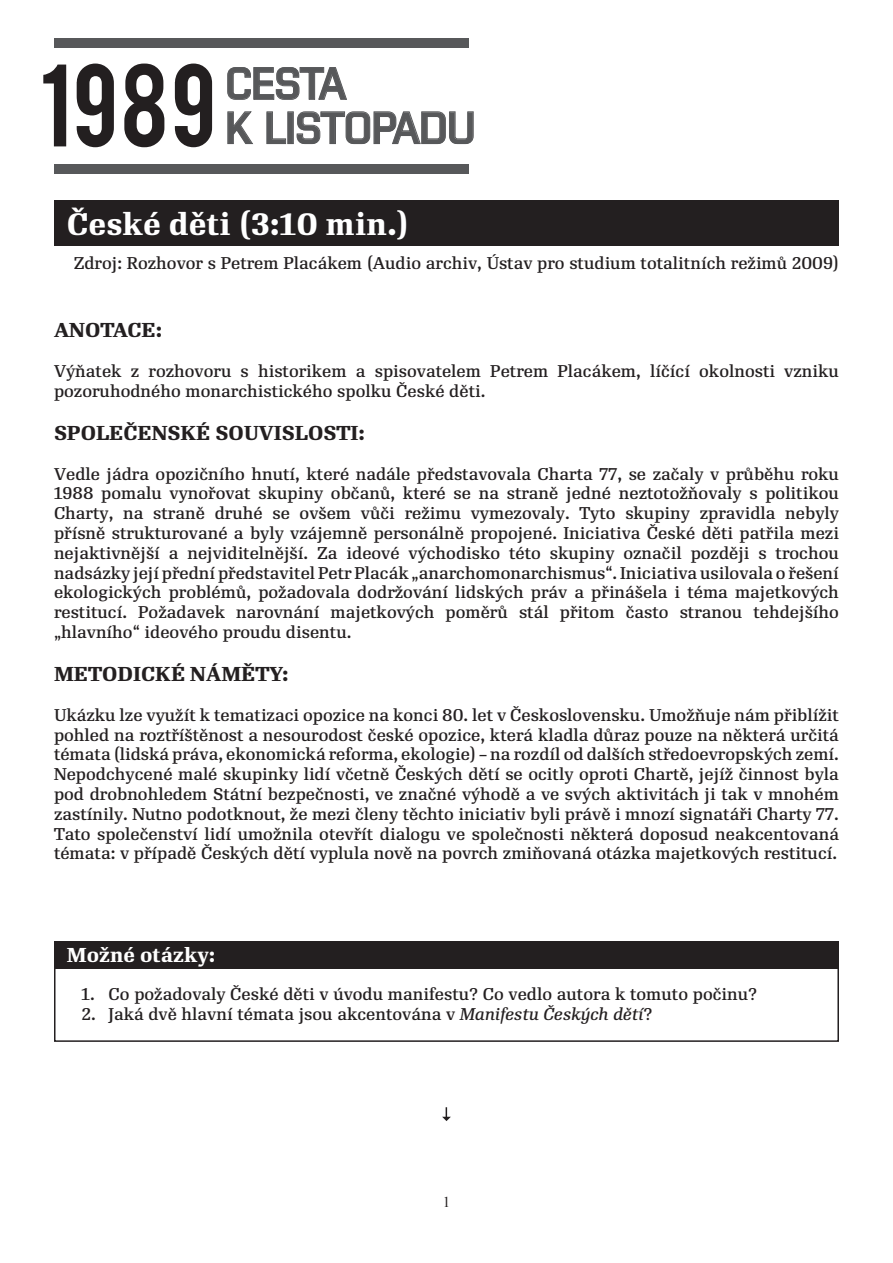
<style>
.page{position:relative;width:893px;height:1263px;background:#fff}
.page>*{position:absolute;margin:0;border:0;box-sizing:border-box;transform-origin:0 0}
.t1{font:91.8px "Bebas";color:#231f20}
.t2{font:45.3px/44.2px "Vafle Classic";letter-spacing:-.025em;color:#57585a}
.Normální{font:700 30px "Re Public Text CE";color:#fff}
.Normální-2{font:700 19.5px "Re Public Text CE";color:#231f20}
.Normální-3{font:700 19.5px "Re Public Text CE";color:#fff}
.Normální-4{font:16.5px/19.8px "Re Public Text CE";color:#231f20;text-align:justify}
.t3{font:15px "Times New Roman";color:#231f20}
.s1{font-style:italic}
</style>
<div class="page">
<div style="left:54px;top:200px;width:785px;height:46px;background:#231f20"></div>
<svg style="left:227px;top:67px;width:120px;height:33px"></svg>
<svg style="left:227px;top:111px;width:26px;height:33px"></svg>
<svg style="left:266px;top:111px;width:20px;height:33px"></svg>
<div style="left:287px;top:111px;width:7px;height:33px;border:1px solid #57585a"></div>
<svg style="left:296px;top:111px;width:178px;height:33px"></svg>
<div style="left:54px;top:164px;width:414px;height:10px;background:#57585a"></div>
<div style="left:54px;top:38px;width:414px;height:10px;background:#57585a"></div>
<div style="left:54px;top:941px;width:785px;height:28px;background:#231f20"></div>
<div style="left:54px;top:941px;width:785px;height:101px;border:2px solid #231f20"></div>
<svg style="left:442px;top:1107px;width:9px;height:14px"></svg>
<p class="t1" style="left:39px;top:39px;width:179px">1989</p>
<p class="t2" style="left:225px;top:61px;width:252px">CESTA<br>K LISTOPADU</p>
<p class="Normální" style="left:67px;top:207px;width:344px">České děti (3:10 min.)</p>
<p class="Normální-4" style="left:74px;top:253px;width:767px">Zdroj: Rozhovor s Petrem Placákem (Audio archiv, Ústav pro studium totalitních režimů 2009)</p>
<p class="Normální-2" style="left:54px;top:319px;width:110px">ANOTACE:</p>
<p class="Normální-4" style="left:54px;top:361px;width:786px">Výňatek z rozhovoru s historikem a spisovatelem Petrem Placákem, líčící okolnosti vzniku pozoruhodného monarchistického spolku České děti.</p>
<p class="Normální-2" style="left:54px;top:421px;width:313px">SPOLEČENSKÉ SOUVISLOSTI:</p>
<p class="Normální-4" style="left:54px;top:464px;width:786px">Vedle jádra opozičního hnutí, které nadále představovala Charta 77, se začaly v průběhu roku 1988 pomalu vynořovat skupiny občanů, které se na straně jedné neztotožňovaly s politikou Charty, na straně druhé se ovšem vůči režimu vymezovaly. Tyto skupiny zpravidla nebyly přísně strukturované a byly vzájemně personálně propojené. Iniciativa České děti patřila mezi nejaktivnější a nejviditelnější. Za ideové východisko této skupiny označil později s trochou nadsázky její přední představitel Petr Placák „anarchomonarchismus“. Iniciativa usilovala o řešení ekologických problémů, požadovala dodržování lidských práv a přinášela i téma majetkových restitucí. Požadavek narovnání majetkových poměrů stál přitom často stranou tehdejšího „hlavního“ ideového proudu disentu.</p>
<p class="Normální-2" style="left:54px;top:663px;width:236px">METODICKÉ NÁMĚTY:</p>
<p class="Normální-4" style="left:54px;top:705px;width:786px">Ukázku lze využít k tematizaci opozice na konci 80. let v Československu. Umožňuje nám přiblížit pohled na roztříštěnost a nesourodost české opozice, která kladla důraz pouze na některá určitá témata (lidská práva, ekonomická reforma, ekologie) – na rozdíl od dalších středoevropských zemí.<br>Nepodchycené malé skupinky lidí včetně Českých dětí se ocitly oproti Chartě, jejíž činnost byla pod drobnohledem Státní bezpečnosti, ve značné výhodě a ve svých aktivitách ji tak v mnohém zastínily. Nutno podotknout, že mezi členy těchto iniciativ byli právě i mnozí signatáři Charty 77.<br>Tato společenství lidí umožnila otevřít dialogu ve společnosti některá doposud neakcentovaná témata: v případě Českých dětí vyplula nově na povrch zmiňovaná otázka majetkových restitucí.</p>
<p class="Normální-3" style="left:67px;top:943px;width:150px">Možné otázky:</p>
<p class="Normální-4" style="left:82px;top:984px;width:677px">1. Co požadovaly České děti v úvodu manifestu? Co vedlo autora k tomuto počinu?</p>
<p class="Normální-4" style="left:82px;top:1004px;width:572px">2. Jaká dvě hlavní témata jsou akcentována v <span class="s1">Manifestu Českých dětí</span>?</p>
<p class="t3" style="left:443px;top:1192px;width:9px">1</p>
</div>
